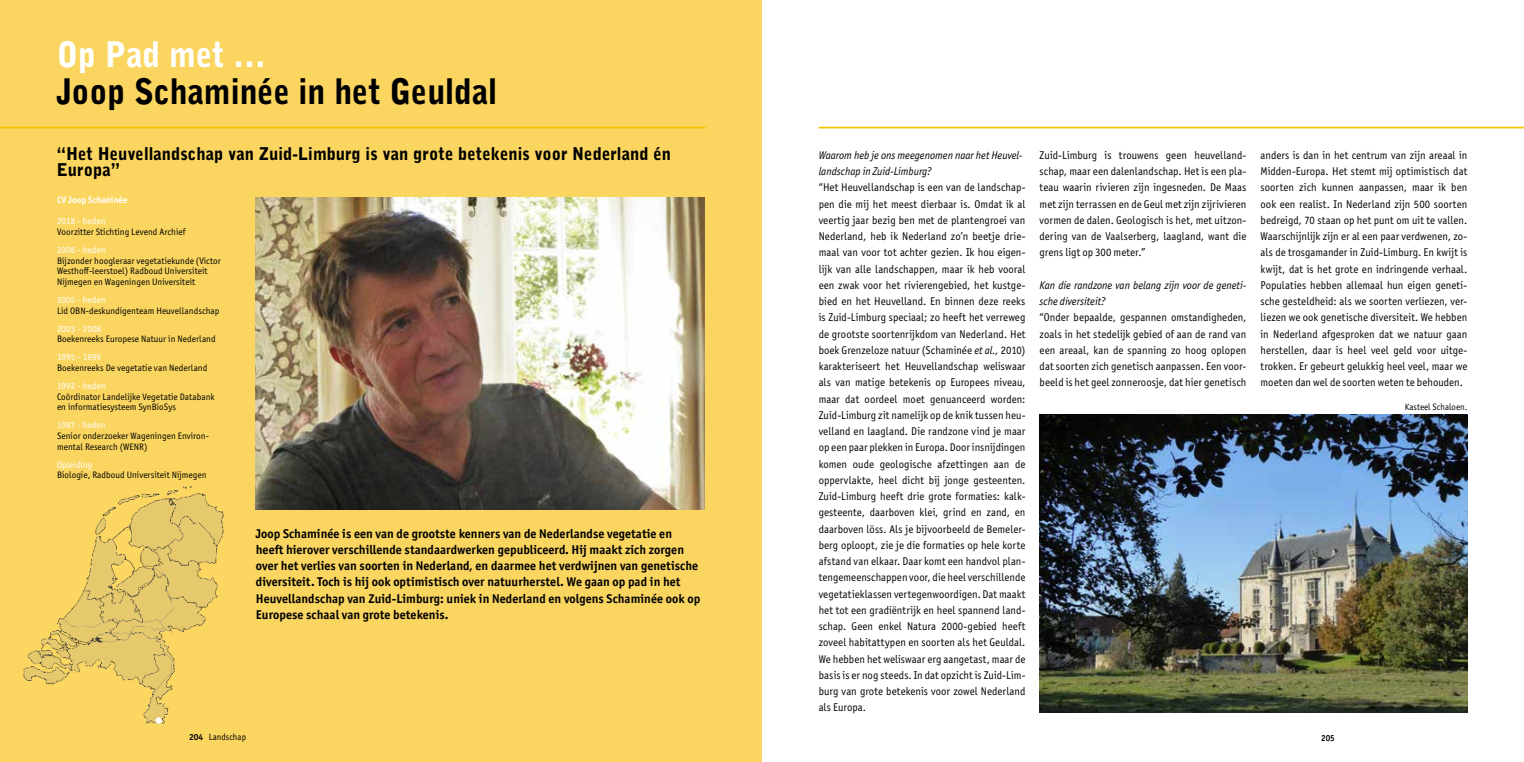
<style>
.page{position:relative;width:1524px;height:762px;background:#fff}
.page>*{position:absolute;margin:0;border:0;box-sizing:border-box;transform-origin:0 0}
.t1{font:900 35px "Bell Gothic Std";color:#000;scale:.92 1}
.t2{font:900 35px "Bell Gothic Std";color:#fff;scale:.92 1}
.t3{font:900 17.5px/16.2px "Bell Gothic Std";letter-spacing:.005em;color:#000;scale:.95 1}
.t4{font:700 12.75px/16.2px "Officina Sans ITC Pro";letter-spacing:.005em;color:#000}
.t5{font:11.25px/16.2px "Officina Sans ITC Pro";letter-spacing:.005em;color:#000;text-align:justify;scale:.95 1}
.t6{font:italic 11.25px/16.2px "Officina Sans ITC Pro";color:#000;scale:.95 1}
.t7{font:9.38px/10.8px "Officina Sans ITC Pro";letter-spacing:.005em;color:#000}
.t8{font:9.38px "Officina Sans ITC Pro";letter-spacing:.005em;color:#fff}
.t9{font:700 9.38px "Officina Sans ITC Pro";letter-spacing:.005em;color:#fff}
.t10{font:9.25px "Officina Sans ITC Pro";letter-spacing:.005em;color:#000;scale:.95 1}
.t11{font:700 8.75px "Officina Sans ITC Pro";color:#000;scale:.96 1}
.s1{font-style:italic}
.s2{font-weight:700;font-size:8.75px}
</style>
<div class="page">
<div style="left:0;top:0;width:762px;height:762px;background:#fad560"></div>
<hr style="left:0;top:127px;width:705px;height:1px;background:#f5c500">
<hr style="left:819px;top:127px;width:705px;height:1px;background:#f5c500">
<img style="left:256px;top:198px;width:449px;height:311px">
<img style="left:23px;top:486px;width:201px;height:238px">
<div style="left:156px;top:717px;width:6px;height:7px;border:1px solid #fff;border-radius:50%"></div>
<img style="left:1039px;top:415px;width:428px;height:297px">
<h1 class="t2" style="left:57px;top:34px;width:229px">Op Pad met …</h1>
<h1 class="t1" style="left:57px;top:71px;width:480px">Joop Schaminée in het Geuldal</h1>
<h2 class="t3" style="left:57px;top:146px;width:648px">“Het Heuvellandschap van Zuid-Limburg is van grote betekenis voor Nederland én<br>Europa”</h2>
<p class="t9" style="left:57px;top:194px;width:72px">CV Joop Schaninée</p>
<p class="t8" style="left:57px;top:216px;width:50px">2018 - heden</p>
<p class="t7" style="left:57px;top:227px;width:130px">Voorzitter Stichting Levend Archief</p>
<p class="t8" style="left:57px;top:244px;width:50px">2006 - heden</p>
<p class="t7" style="left:57px;top:255px;width:165px">Bijzonder hoogleraar vegetatiekunde (Victor<br>Westhoff-leerstoel) Radboud Universiteit<br>Nijmegen en Wageningen Universiteit</p>
<p class="t8" style="left:57px;top:294px;width:50px">2005 - heden</p>
<p class="t7" style="left:57px;top:305px;width:164px">Lid OBN-deskundigenteam Heuvellandschap</p>
<p class="t8" style="left:57px;top:323px;width:46px">2003 - 2008</p>
<p class="t7" style="left:57px;top:334px;width:160px">Boekenreeks Europese Natuur in Nederland</p>
<p class="t8" style="left:57px;top:352px;width:46px">1995 - 1999</p>
<p class="t7" style="left:57px;top:362px;width:152px">Boekenreeks De vegetatie van Nederland</p>
<p class="t8" style="left:57px;top:380px;width:50px">1992 - heden</p>
<p class="t7" style="left:57px;top:391px;width:159px">Coördinator Landelijke Vegetatie Databank en informatiesysteem SynBioSys</p>
<p class="t8" style="left:57px;top:419px;width:50px">1987 - heden</p>
<p class="t7" style="left:57px;top:430px;width:153px">Senior onderzoeker Wageningen Environ&shy;mental Research (WENR)</p>
<p class="t8" style="left:57px;top:459px;width:37px">Opleiding</p>
<p class="t7" style="left:57px;top:470px;width:151px">Biologie, Radboud Universiteit Nijmegen</p>
<p class="t4" style="left:256px;top:525px;width:446px">Joop Schaminée is een van de grootste kenners van de Nederlandse vegetatie en heeft hierover verschillende standaardwerken gepubliceerd. Hij maakt zich zorgen over het verlies van soorten in Nederland, en daarmee het verdwijnen van genetische diversiteit. Toch is hij ook optimistisch over natuurherstel. We gaan op pad in het Heuvellandschap van Zuid-Limburg: uniek in Nederland en volgens Schaminée ook op Europese schaal van grote betekenis.</p>
<p class="t6" style="left:819px;top:147px;width:216px">Waarom heb je ons meegenomen naar het Heuvel&shy;landschap in Zuid-Limburg?</p>
<p class="t5" style="left:819px;top:179px;width:219px">“Het Heuvellandschap is een van de landschap&shy;pen die mij het meest dierbaar is. Omdat ik al veertig jaar bezig ben met de plantengroei van Nederland, heb ik Nederland zo’n beetje drie&shy;maal van voor tot achter gezien. Ik hou eigen&shy;lijk van alle landschappen, maar ik heb vooral een zwak voor het rivierengebied, het kustge&shy;bied en het Heuvelland. En binnen deze reeks is Zuid-Limburg speciaal; zo heeft het verreweg de grootste soortenrijkdom van Nederland. Het boek Grenzeloze natuur (Schaminée <span class="s1">et al.,</span> 2010) karakteriseert het Heuvellandschap weliswaar als van matige betekenis op Europees niveau, maar dat oordeel moet genuanceerd worden:<br>Zuid-Limburg zit namelijk op de knik tussen heu&shy;velland en laagland. Die randzone vind je maar op een paar plekken in Europa. Door insnijdingen komen oude geologische afzettingen aan de oppervlakte, heel dicht bij jonge gesteenten.<br>Zuid-Limburg heeft drie grote formaties: kalk&shy;gesteente, daarboven klei, grind en zand, en daarboven löss. Als je bijvoorbeeld de Bemeler&shy;berg oploopt, zie je die formaties op hele korte afstand van elkaar. Daar komt een handvol plan&shy;tengemeenschappen voor, die heel verschillende vegetatieklassen vertegenwoordigen. Dat maakt het tot een gradiëntrijk en heel spannend land&shy;schap. Geen enkel Natura 2000-gebied heeft zoveel habitattypen en soorten als het Geuldal.<br>We hebben het weliswaar erg aangetast, maar de basis is er nog steeds. In dat opzicht is Zuid-Lim&shy;burg van grote betekenis voor zowel Nederland als Europa.</p>
<p class="t5" style="left:1039px;top:147px;width:219px">Zuid-Limburg is trouwens geen heuvelland&shy;schap, maar een dalenlandschap. Het is een pla&shy;teau waarin rivieren zijn ingesneden. De Maas met zijn terrassen en de Geul met zijn zijrivieren vormen de dalen. Geologisch is het, met uitzon&shy;dering van de Vaalserberg, laagland, want die grens ligt op 300 meter.”</p>
<p class="t6" style="left:1039px;top:277px;width:219px">Kan die randzone van belang zijn voor de geneti&shy;sche diversiteit?</p>
<p class="t5" style="left:1039px;top:309px;width:219px">“Onder bepaalde, gespannen omstandigheden, zoals in het stedelijk gebied of aan de rand van een areaal, kan de spanning zo hoog oplopen dat soorten zich genetisch aanpassen. Een voor&shy;beeld is het geel zonneroosje, dat hier genetisch</p>
<p class="t5" style="left:1260px;top:147px;width:219px">anders is dan in het centrum van zijn areaal in Midden-Europa. Het stemt mij optimistisch dat soorten zich kunnen aanpassen, maar ik ben ook een realist. In Nederland zijn 500 soorten bedreigd, 70 staan op het punt om uit te vallen.<br>Waarschijnlijk zijn er al een paar verdwenen, zo&shy;als de trosgamander in Zuid-Limburg. En kwijt is kwijt, dat is het grote en indringende verhaal.<br>Populaties hebben allemaal hun eigen geneti&shy;sche gesteldheid: als we soorten verliezen, ver&shy;liezen we ook genetische diversiteit. We hebben in Nederland afgesproken dat we natuur gaan herstellen, daar is heel veel geld voor uitge&shy;trokken. Er gebeurt gelukkig heel veel, maar we moeten dan wel de soorten weten te behouden.</p>
<p class="t10" style="left:1404px;top:401px;width:67px">Kasteel Schaloen.</p>
<p class="t10" style="left:189px;top:731px;width:61px"><span class="s2">204</span> Landschap</p>
<p class="t11" style="left:1321px;top:732px;width:16px">205</p>
</div>
